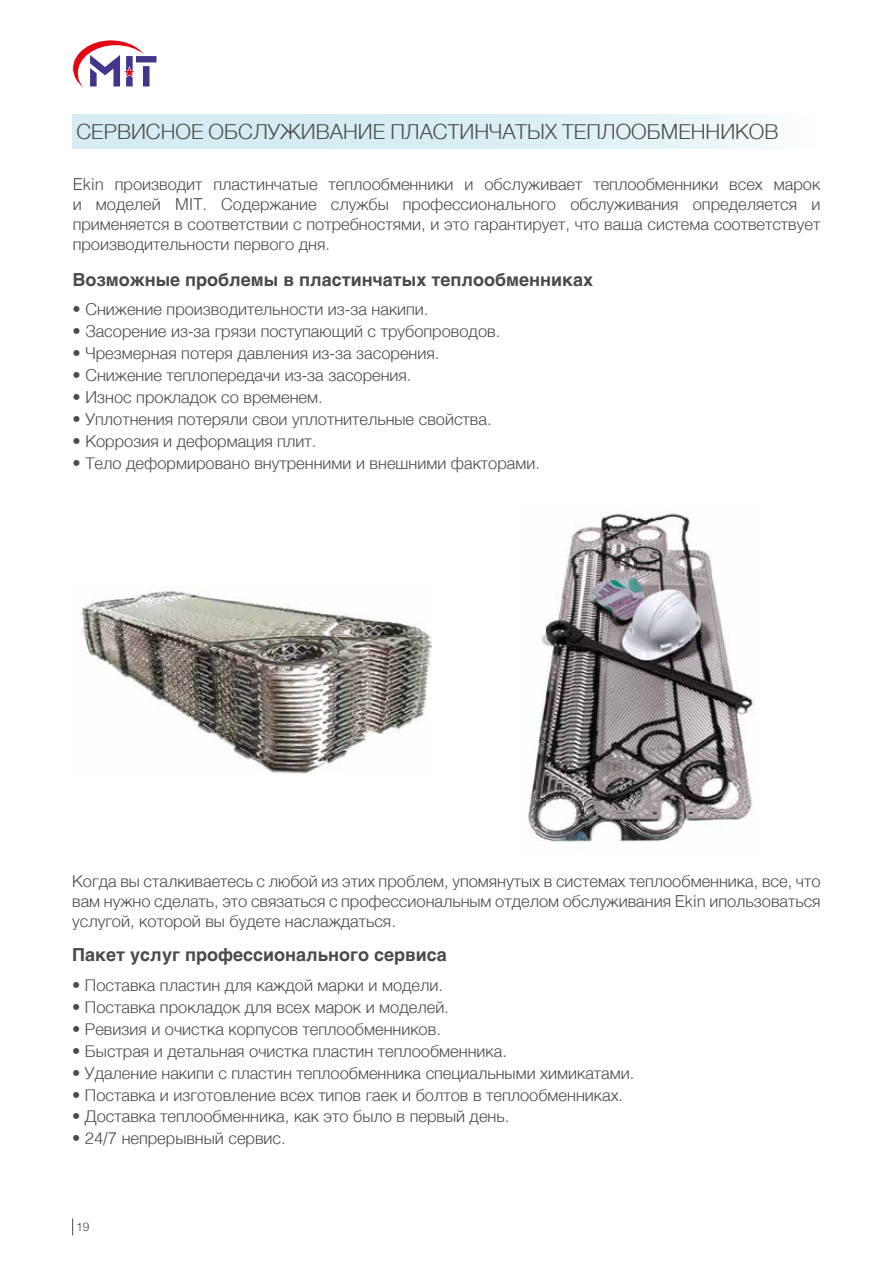
<style>
.page{position:relative;width:893px;height:1263px;background:#fff}
.page>*{position:absolute;margin:0;border:0;box-sizing:border-box;transform-origin:0 0}
.t1{font:300 21px "Helvetica";color:#4a4a49}
.t2{font:700 18px "Helvetica";color:#4a4a49}
.t3{font:300 16.5px/19.8px "Helvetica";color:#4a4a49;text-align:justify}
.t4{font:300 12px "Helvetica";color:#4a4a49}
</style>
<div class="page">
<div style="left:72px;top:115px;width:749px;height:34px;background:linear-gradient(to right,#cde8ef,#eff8fa)"></div>
<svg style="left:73px;top:40px;width:83px;height:47px"></svg>
<svg style="left:72px;top:1218px;width:1px;height:17px"></svg>
<img style="left:81px;top:587px;width:351px;height:186px">
<img style="left:528px;top:513px;width:227px;height:330px">
<p class="t1" style="left:77px;top:114px;width:703px">СЕРВИСНОЕ ОБСЛУЖИВАНИЕ ПЛАСТИНЧАТЫХ ТЕПЛООБМЕННИКОВ</p>
<p class="t3" style="left:73px;top:174px;width:749px">Ekin производит пластинчатые теплообменники и обслуживает теплообменники всех марок и моделей MIT. Содержание службы профессионального обслуживания определяется и применяется в соответствии с потребностями, и это гарантирует, что ваша система соответствует производительности первого дня.</p>
<p class="t2" style="left:73px;top:265px;width:522px">Возможные проблемы в пластинчатых теплообменниках</p>
<p class="t3" style="left:73px;top:298px;width:357px">• Снижение производительности из-за накипи.</p>
<p class="t3" style="left:73px;top:320px;width:429px">• Засорение из-за грязи поступающий с трубопроводов.</p>
<p class="t3" style="left:73px;top:342px;width:368px">• Чрезмерная потеря давления из-за засорения.</p>
<p class="t3" style="left:73px;top:364px;width:340px">• Снижение теплопередачи из-за засорения.</p>
<p class="t3" style="left:73px;top:386px;width:252px">• Износ прокладок со временем.</p>
<p class="t3" style="left:73px;top:408px;width:420px">• Уплотнения потеряли свои уплотнительные свойства.</p>
<p class="t3" style="left:73px;top:430px;width:245px">• Коррозия и деформация плит.</p>
<p class="t3" style="left:73px;top:452px;width:469px">• Тело деформировано внутренними и внешними факторами.</p>
<p class="t3" style="left:72px;top:870px;width:750px">Когда вы сталкиваетесь с любой из этих проблем, упомянутых в системах теплообменника, все, что вам нужно сделать, это связаться с профессиональным отделом обслуживания Ekin ипользоваться услугой, которой вы будете наслаждаться.</p>
<p class="t2" style="left:72px;top:940px;width:376px">Пакет услуг профессионального сервиса</p>
<p class="t3" style="left:72px;top:974px;width:372px">• Поставка пластин для каждой марки и модели.</p>
<p class="t3" style="left:72px;top:996px;width:378px">• Поставка прокладок для всех марок и моделей.</p>
<p class="t3" style="left:72px;top:1018px;width:370px">• Ревизия и очистка корпусов теплообменников.</p>
<p class="t3" style="left:72px;top:1040px;width:436px">• Быстрая и детальная очистка пластин теплообменника.</p>
<p class="t3" style="left:72px;top:1062px;width:564px">• Удаление накипи с пластин теплообменника специальными химикатами.</p>
<p class="t3" style="left:72px;top:1083px;width:552px">• Поставка и изготовление всех типов гаек и болтов в теплообменниках.</p>
<p class="t3" style="left:72px;top:1105px;width:439px">• Доставка теплообменника, как это было в первый день.</p>
<p class="t3" style="left:72px;top:1127px;width:215px">• 24/7 непрерывный сервис.</p>
<p class="t4" style="left:76px;top:1217px;width:15px">19</p>
</div>
